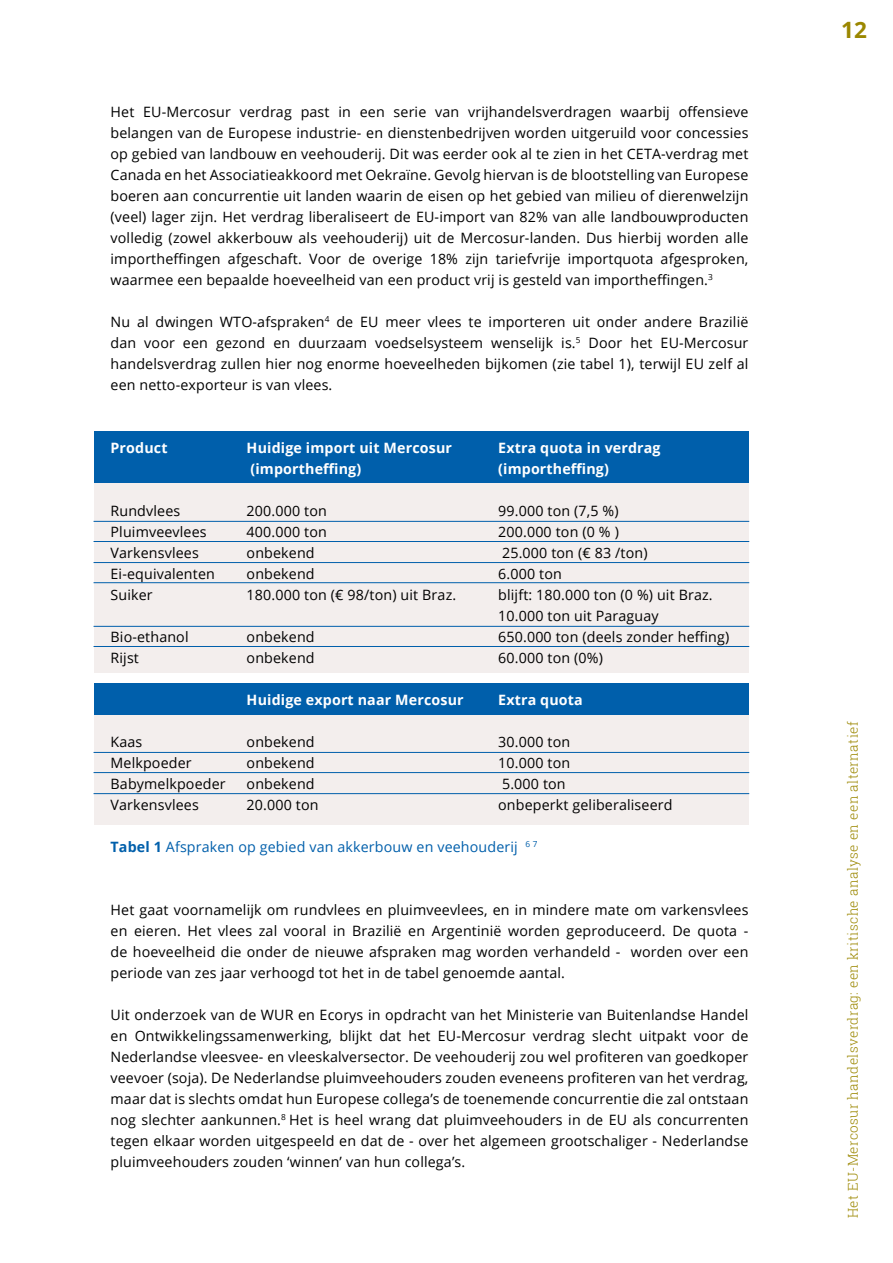
<style>
.page{position:relative;width:893px;height:1263px;background:#fff}
.page>*{position:absolute;margin:0;border:0;box-sizing:border-box;transform-origin:0 0}
.t1{font:700 22.5px "Open Sans";color:#9b8700}
.t2{font:14.25px/21px "Open Sans";letter-spacing:.01em;color:#000}
.t3{font:700 14.25px/21px "Open Sans";letter-spacing:.01em;color:#fff}
.t4{font:14.25px "Open Sans";letter-spacing:.01em;color:#005fab}
.t5{font:300 13.5px "Roboto Slab";letter-spacing:.03em;color:#9b8700}
.s1{font-weight:700}
</style>
<div class="page">
<div style="left:94px;top:479px;width:654px;height:194px;background:#f3eeed"></div>
<div style="left:94px;top:712px;width:654px;height:112px;background:#f3eeed"></div>
<div style="left:94px;top:432px;width:655px;height:51px;background:#005fab"></div>
<div style="left:94px;top:684px;width:655px;height:31px;background:#005fab"></div>
<hr style="left:94px;top:521px;width:655px;height:1px;background:#005fab">
<hr style="left:94px;top:752px;width:655px;height:1px;background:#005fab">
<hr style="left:94px;top:562px;width:655px;height:1px;background:#005fab">
<hr style="left:94px;top:626px;width:655px;height:1px;background:#005fab">
<hr style="left:94px;top:793px;width:655px;height:1px;background:#005fab">
<hr style="left:94px;top:541px;width:655px;height:1px;background:#005fab">
<hr style="left:94px;top:772px;width:655px;height:1px;background:#005fab">
<hr style="left:94px;top:582px;width:655px;height:1px;background:#005fab">
<hr style="left:94px;top:646px;width:655px;height:1px;background:#005fab">
<p class="t2" style="left:111px;top:101px;width:639px;text-align:justify">Het EU-Mercosur verdrag past in een serie van vrijhandelsverdragen waarbij offensieve belangen van de Europese industrie- en dienstenbedrijven worden uitgeruild voor concessies op gebied van landbouw en veehouderij. Dit was eerder ook al te zien in het CETA-verdrag met Canada en het Associatieakkoord met Oekraïne. Gevolg hiervan is de blootstelling van Europese boeren aan concurrentie uit landen waarin de eisen op het gebied van milieu of dierenwelzijn (veel) lager zijn. Het verdrag liberaliseert de EU-import van 82% van alle landbouwproducten volledig (zowel akkerbouw als veehouderij) uit de Mercosur-landen. Dus hierbij worden alle importheffingen afgeschaft. Voor de overige 18% zijn tariefvrije importquota afgesproken, waarmee een bepaalde hoeveelheid van een product vrij is gesteld van importheffingen.<sup>3</sup></p>
<p class="t2" style="left:111px;top:311px;width:639px;text-align:justify">Nu al dwingen WTO-afspraken<sup>4</sup> de EU meer vlees te importeren uit onder andere Brazilië dan voor een gezond en duurzaam voedselsysteem wenselijk is.<sup>5</sup> Door het EU-Mercosur handelsverdrag zullen hier nog enorme hoeveelheden bijkomen (zie tabel 1), terwijl EU zelf al een netto-exporteur is van vlees.</p>
<p class="t3" style="left:111px;top:437px;width:58px">Product</p>
<p class="t2" style="left:111px;top:500px;width:106px">Rundvlees<br>Pluimveevlees<br>Varkensvlees<br>Ei-equivalenten<br>Suiker</p>
<p class="t2" style="left:111px;top:626px;width:80px">Bio-ethanol<br>Rijst</p>
<p class="t2" style="left:111px;top:731px;width:117px">Kaas<br>Melkpoeder<br>Babymelkpoeder<br>Varkensvlees</p>
<p class="t3" style="left:247px;top:437px;width:207px">Huidige import uit Mercosur (importheffing)</p>
<p class="t2" style="left:247px;top:500px;width:211px">200.000 ton<br>400.000 ton<br>onbekend<br>onbekend<br>180.000 ton (€ 98/ton) uit Braz.</p>
<p class="t2" style="left:247px;top:626px;width:70px">onbekend onbekend</p>
<p class="t3" style="left:247px;top:689px;width:218px">Huidige export naar Mercosur</p>
<p class="t2" style="left:247px;top:731px;width:73px">onbekend onbekend onbekend<br>20.000 ton</p>
<p class="t3" style="left:498px;top:437px;width:164px">Extra quota in verdrag (importheffing)</p>
<p class="t2" style="left:498px;top:500px;width:233px">99.000 ton (7,5 %)<br>200.000 ton (0 % )<br>25.000 ton (€ 83 /ton)<br>6.000 ton<br>blijft: 180.000 ton (0 %) uit Braz.<br>10.000 ton uit Paraguay<br>650.000 ton (deels zonder heffing)<br>60.000 ton (0%)</p>
<p class="t3" style="left:498px;top:689px;width:86px">Extra quota</p>
<p class="t2" style="left:498px;top:731px;width:176px">30.000 ton<br>10.000 ton<br>5.000 ton<br>onbeperkt geliberaliseerd</p>
<p class="t4" style="left:111px;top:837px;width:428px"><span class="s1">Tabel 1</span> Afspraken op gebied van akkerbouw en veehouderij <sup>6</sup> <sup>7</sup></p>
<p class="t2" style="left:111px;top:899px;width:639px;text-align:justify">Het gaat voornamelijk om rundvlees en pluimveevlees, en in mindere mate om varkensvlees en eieren. Het vlees zal vooral in Brazilië en Argentinië worden geproduceerd. De quota - de hoeveelheid die onder de nieuwe afspraken mag worden verhandeld - worden over een periode van zes jaar verhoogd tot het in de tabel genoemde aantal.</p>
<p class="t2" style="left:111px;top:1004px;width:639px;text-align:justify">Uit onderzoek van de WUR en Ecorys in opdracht van het Ministerie van Buitenlandse Handel en Ontwikkelingssamenwerking, blijkt dat het EU-Mercosur verdrag slecht uitpakt voor de Nederlandse vleesvee- en vleeskalversector. De veehouderij zou wel profiteren van goedkoper veevoer (soja). De Nederlandse pluimveehouders zouden eveneens profiteren van het verdrag, maar dat is slechts omdat hun Europese collega’s de toenemende concurrentie die zal ontstaan nog slechter aankunnen.<sup>8</sup> Het is heel wrang dat pluimveehouders in de EU als concurrenten tegen elkaar worden uitgespeeld en dat de - over het algemeen grootschaliger - Nederlandse pluimveehouders zouden ‘winnen’ van hun collega’s.</p>
<h1 class="t1" style="left:841px;top:14px;width:27px">12</h1>
<p class="t5" style="left:844px;top:1218px;width:498px;rotate:-90deg">Het EU-Mercosur handelsverdrag: een kritische analyse en een alternatief</p>
</div>
